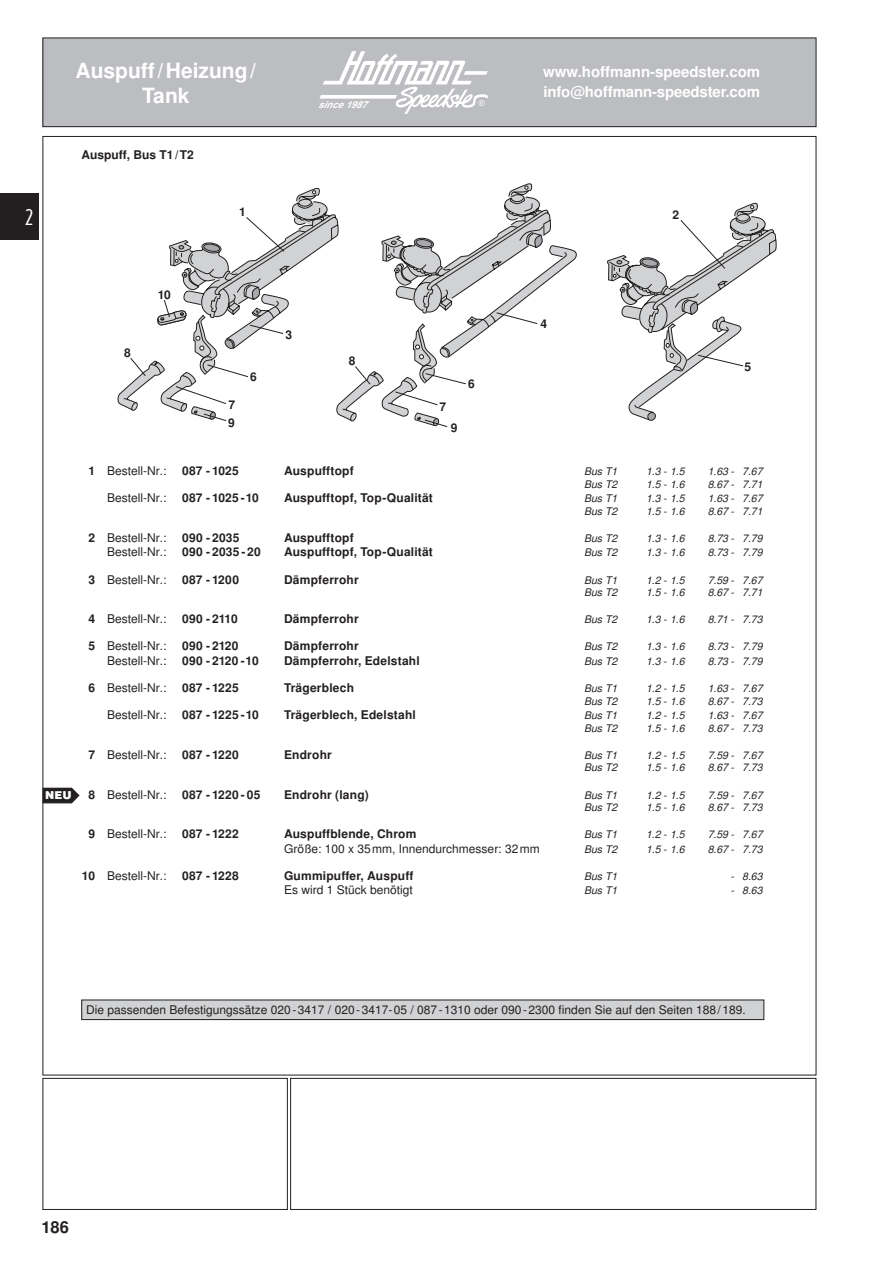
<style>
.page{position:relative;width:893px;height:1263px;background:#fff}
.page>*{position:absolute;margin:0;border:0;box-sizing:border-box;transform-origin:0 0}
.t1{font:700 21px/25.2px "Helvetica";color:#fff;text-align:center}
.t2{font:21px "Architecture Plain";color:#fff}
.t3{font:700 16.5px "Helvetica";color:#231f20}
.t4{font:700 15px/20.1px "Helvetica";letter-spacing:-.01em;color:#fff}
.t5{font:900 12.15px "Helvetica";color:#fff}
.t6{font:700 12px "Helvetica";letter-spacing:.015em;color:#231f20}
.t7{font:12px "Helvetica";color:#231f20}
.t8{font:italic 10.5px "Helvetica";color:#231f20}
.t9{font:italic 700 9.6px "Arial";color:#fff}
.s1{font-weight:700}
</style>
<div class="page">
<div style="left:0;top:193px;width:38px;height:47px;background:#231f20"></div>
<div style="left:43px;top:38px;width:773px;height:89px;background:#bcbdc0"></div>
<div style="left:43px;top:38px;width:773px;height:89px;border:1px solid #231f20"></div>
<svg style="left:319px;top:51px;width:169px;height:62px"></svg>
<div style="left:43px;top:1078px;width:245px;height:132px;border:1px solid #231f20"></div>
<svg style="left:117px;top:183px;width:660px;height:244px"></svg>
<div style="left:82px;top:1000px;width:682px;height:19px;background:#d1d2d4"></div>
<div style="left:82px;top:1000px;width:682px;height:20px;border:1px solid #231f20"></div>
<svg style="left:43px;top:787px;width:37px;height:17px"></svg>
<div style="left:290px;top:1078px;width:526px;height:132px;border:1px solid #231f20"></div>
<h1 class="t2" style="left:25px;top:204px;width:10px">2</h1>
<h1 class="t1" style="left:76px;top:58px;width:182px">Auspuff/Heizung/<br>Tank</h1>
<p class="t6" style="left:82px;top:147px;width:114px">Auspuff, Bus T1/T2</p>
<p class="t6" style="left:239px;top:205px;width:8px">1</p>
<p class="t9" style="left:318px;top:97px;width:56px">since1987</p>
<h3 class="t4" style="left:543px;top:62px;width:218px">www.hoffmann-speedster.com info@hoffmann-speedster.com</h3>
<p class="t6" style="left:673px;top:208px;width:8px">2</p>
<p class="t6" style="left:124px;top:345px;width:8px">8</p>
<p class="t6" style="left:158px;top:287px;width:15px">10</p>
<p class="t6" style="left:229px;top:398px;width:8px">7</p>
<p class="t6" style="left:228px;top:415px;width:8px">9</p>
<p class="t6" style="left:250px;top:370px;width:8px">6</p>
<p class="t6" style="left:286px;top:327px;width:8px">3</p>
<p class="t6" style="left:349px;top:354px;width:8px">8</p>
<p class="t6" style="left:439px;top:400px;width:8px">7</p>
<p class="t6" style="left:451px;top:421px;width:8px">9</p>
<p class="t6" style="left:468px;top:377px;width:8px">6</p>
<p class="t6" style="left:540px;top:316px;width:8px">4</p>
<p class="t6" style="left:744px;top:360px;width:8px">5</p>
<p class="t5" style="left:45px;top:788px;width:28px">NEU</p>
<p class="t7" style="left:88px;top:464px;width:80px"><span class="s1">1</span> Bestell-Nr.:</p>
<p class="t6" style="left:182px;top:464px;width:58px">087 - 1025</p>
<p class="t6" style="left:284px;top:464px;width:71px">Auspufftopf</p>
<p class="t8" style="left:584px;top:465px;width:35px">Bus T1</p>
<p class="t8" style="left:646px;top:465px;width:40px">1.3 - 1.5</p>
<p class="t8" style="left:708px;top:465px;width:56px">1.63 - 7.67</p>
<p class="t8" style="left:584px;top:478px;width:35px">Bus T2</p>
<p class="t8" style="left:646px;top:478px;width:40px">1.5 - 1.6</p>
<p class="t8" style="left:708px;top:478px;width:56px">8.67 - 7.71</p>
<p class="t7" style="left:107px;top:491px;width:61px">Bestell-Nr.:</p>
<p class="t6" style="left:182px;top:491px;width:78px">087 - 1025 -10</p>
<p class="t6" style="left:284px;top:491px;width:150px">Auspufftopf, Top-Qualität</p>
<p class="t8" style="left:584px;top:492px;width:35px">Bus T1</p>
<p class="t8" style="left:646px;top:492px;width:40px">1.3 - 1.5</p>
<p class="t8" style="left:708px;top:492px;width:56px">1.63 - 7.67</p>
<p class="t8" style="left:584px;top:505px;width:35px">Bus T2</p>
<p class="t8" style="left:646px;top:505px;width:40px">1.5 - 1.6</p>
<p class="t8" style="left:708px;top:505px;width:56px">8.67 - 7.71</p>
<p class="t7" style="left:88px;top:531px;width:80px"><span class="s1">2</span> Bestell-Nr.:</p>
<p class="t6" style="left:182px;top:531px;width:59px">090 - 2035</p>
<p class="t6" style="left:284px;top:531px;width:71px">Auspufftopf</p>
<p class="t8" style="left:584px;top:532px;width:35px">Bus T2</p>
<p class="t8" style="left:646px;top:532px;width:40px">1.3 - 1.6</p>
<p class="t8" style="left:708px;top:532px;width:56px">8.73 - 7.79</p>
<p class="t7" style="left:107px;top:545px;width:61px">Bestell-Nr.:</p>
<p class="t6" style="left:182px;top:545px;width:80px">090 - 2035 -20</p>
<p class="t6" style="left:284px;top:545px;width:150px">Auspufftopf, Top-Qualität</p>
<p class="t8" style="left:584px;top:546px;width:35px">Bus T2</p>
<p class="t8" style="left:646px;top:546px;width:40px">1.3 - 1.6</p>
<p class="t8" style="left:708px;top:546px;width:56px">8.73 - 7.79</p>
<p class="t7" style="left:88px;top:572px;width:80px"><span class="s1">3</span> Bestell-Nr.:</p>
<p class="t6" style="left:182px;top:572px;width:58px">087 - 1200</p>
<p class="t6" style="left:284px;top:572px;width:76px">Dämpferrohr</p>
<p class="t8" style="left:584px;top:574px;width:35px">Bus T1</p>
<p class="t8" style="left:646px;top:574px;width:40px">1.2 - 1.5</p>
<p class="t8" style="left:708px;top:574px;width:56px">7.59 - 7.67</p>
<p class="t8" style="left:584px;top:586px;width:35px">Bus T2</p>
<p class="t8" style="left:646px;top:586px;width:40px">1.5 - 1.6</p>
<p class="t8" style="left:708px;top:586px;width:56px">8.67 - 7.71</p>
<p class="t7" style="left:88px;top:612px;width:80px"><span class="s1">4</span> Bestell-Nr.:</p>
<p class="t6" style="left:182px;top:612px;width:57px">090 - 2110</p>
<p class="t6" style="left:284px;top:612px;width:76px">Dämpferrohr</p>
<p class="t8" style="left:584px;top:613px;width:35px">Bus T2</p>
<p class="t8" style="left:646px;top:613px;width:40px">1.3 - 1.6</p>
<p class="t8" style="left:708px;top:613px;width:56px">8.71 - 7.73</p>
<p class="t7" style="left:88px;top:639px;width:80px"><span class="s1">5</span> Bestell-Nr.:</p>
<p class="t6" style="left:182px;top:639px;width:58px">090 - 2120</p>
<p class="t6" style="left:284px;top:639px;width:76px">Dämpferrohr</p>
<p class="t8" style="left:584px;top:641px;width:35px">Bus T2</p>
<p class="t8" style="left:646px;top:641px;width:40px">1.3 - 1.6</p>
<p class="t8" style="left:708px;top:641px;width:56px">8.73 - 7.79</p>
<p class="t7" style="left:107px;top:653px;width:61px">Bestell-Nr.:</p>
<p class="t6" style="left:182px;top:653px;width:78px">090 - 2120 -10</p>
<p class="t6" style="left:284px;top:653px;width:137px">Dämpferrohr, Edelstahl</p>
<p class="t8" style="left:584px;top:655px;width:35px">Bus T2</p>
<p class="t8" style="left:646px;top:655px;width:40px">1.3 - 1.6</p>
<p class="t8" style="left:708px;top:655px;width:56px">8.73 - 7.79</p>
<p class="t7" style="left:88px;top:681px;width:80px"><span class="s1">6</span> Bestell-Nr.:</p>
<p class="t6" style="left:182px;top:681px;width:58px">087 - 1225</p>
<p class="t6" style="left:284px;top:681px;width:71px">Trägerblech</p>
<p class="t8" style="left:584px;top:682px;width:35px">Bus T1</p>
<p class="t8" style="left:646px;top:682px;width:40px">1.2 - 1.5</p>
<p class="t8" style="left:708px;top:682px;width:56px">1.63 - 7.67</p>
<p class="t8" style="left:584px;top:695px;width:35px">Bus T2</p>
<p class="t8" style="left:646px;top:695px;width:40px">1.5 - 1.6</p>
<p class="t8" style="left:708px;top:695px;width:56px">8.67 - 7.73</p>
<p class="t7" style="left:107px;top:708px;width:61px">Bestell-Nr.:</p>
<p class="t6" style="left:182px;top:708px;width:78px">087 - 1225 -10</p>
<p class="t6" style="left:284px;top:708px;width:133px">Trägerblech, Edelstahl</p>
<p class="t8" style="left:584px;top:709px;width:35px">Bus T1</p>
<p class="t8" style="left:646px;top:709px;width:40px">1.2 - 1.5</p>
<p class="t8" style="left:708px;top:709px;width:56px">1.63 - 7.67</p>
<p class="t8" style="left:584px;top:722px;width:35px">Bus T2</p>
<p class="t8" style="left:646px;top:722px;width:40px">1.5 - 1.6</p>
<p class="t8" style="left:708px;top:722px;width:56px">8.67 - 7.73</p>
<p class="t7" style="left:88px;top:747px;width:80px"><span class="s1">7</span> Bestell-Nr.:</p>
<p class="t6" style="left:182px;top:747px;width:58px">087 - 1220</p>
<p class="t6" style="left:284px;top:747px;width:49px">Endrohr</p>
<p class="t8" style="left:584px;top:749px;width:35px">Bus T1</p>
<p class="t8" style="left:646px;top:749px;width:40px">1.2 - 1.5</p>
<p class="t8" style="left:708px;top:749px;width:56px">7.59 - 7.67</p>
<p class="t8" style="left:584px;top:761px;width:35px">Bus T2</p>
<p class="t8" style="left:646px;top:761px;width:40px">1.5 - 1.6</p>
<p class="t8" style="left:708px;top:761px;width:56px">8.67 - 7.73</p>
<p class="t7" style="left:88px;top:787px;width:80px"><span class="s1">8</span> Bestell-Nr.:</p>
<p class="t6" style="left:182px;top:787px;width:80px">087 - 1220 - 05</p>
<p class="t6" style="left:284px;top:787px;width:86px">Endrohr (lang)</p>
<p class="t8" style="left:584px;top:789px;width:35px">Bus T1</p>
<p class="t8" style="left:646px;top:789px;width:40px">1.2 - 1.5</p>
<p class="t8" style="left:708px;top:789px;width:56px">7.59 - 7.67</p>
<p class="t8" style="left:584px;top:801px;width:35px">Bus T2</p>
<p class="t8" style="left:646px;top:801px;width:40px">1.5 - 1.6</p>
<p class="t8" style="left:708px;top:801px;width:56px">8.67 - 7.73</p>
<p class="t7" style="left:88px;top:827px;width:80px"><span class="s1">9</span> Bestell-Nr.:</p>
<p class="t6" style="left:182px;top:827px;width:58px">087 - 1222</p>
<p class="t6" style="left:284px;top:827px;width:134px">Auspuffblende, Chrom</p>
<p class="t8" style="left:584px;top:828px;width:35px">Bus T1</p>
<p class="t8" style="left:646px;top:828px;width:40px">1.2 - 1.5</p>
<p class="t8" style="left:708px;top:828px;width:56px">7.59 - 7.67</p>
<p class="t7" style="left:284px;top:841px;width:257px">Größe: 100 x 35mm, Innendurchmesser: 32mm</p>
<p class="t8" style="left:584px;top:843px;width:35px">Bus T2</p>
<p class="t8" style="left:646px;top:843px;width:40px">1.5 - 1.6</p>
<p class="t8" style="left:708px;top:843px;width:56px">8.67 - 7.73</p>
<p class="t7" style="left:82px;top:868px;width:86px"><span class="s1">10</span> Bestell-Nr.:</p>
<p class="t6" style="left:182px;top:868px;width:58px">087 - 1228</p>
<p class="t6" style="left:284px;top:868px;width:131px">Gummipuffer, Auspuff</p>
<p class="t8" style="left:584px;top:870px;width:35px">Bus T1</p>
<p class="t8" style="left:731px;top:870px;width:34px">- 8.63</p>
<p class="t7" style="left:284px;top:883px;width:130px">Es wird 1 Stück benötigt</p>
<p class="t8" style="left:584px;top:884px;width:35px">Bus T1</p>
<p class="t8" style="left:731px;top:884px;width:34px">- 8.63</p>
<p class="t7" style="left:86px;top:1002px;width:661px">Die passenden Befestigungssätze 020-3417 / 020-3417-05 / 087-1310 oder 090-2300 finden Sie auf den Seiten 188/189.</p>
<h2 class="t3" style="left:41px;top:1217px;width:29px">186</h2>
</div>
